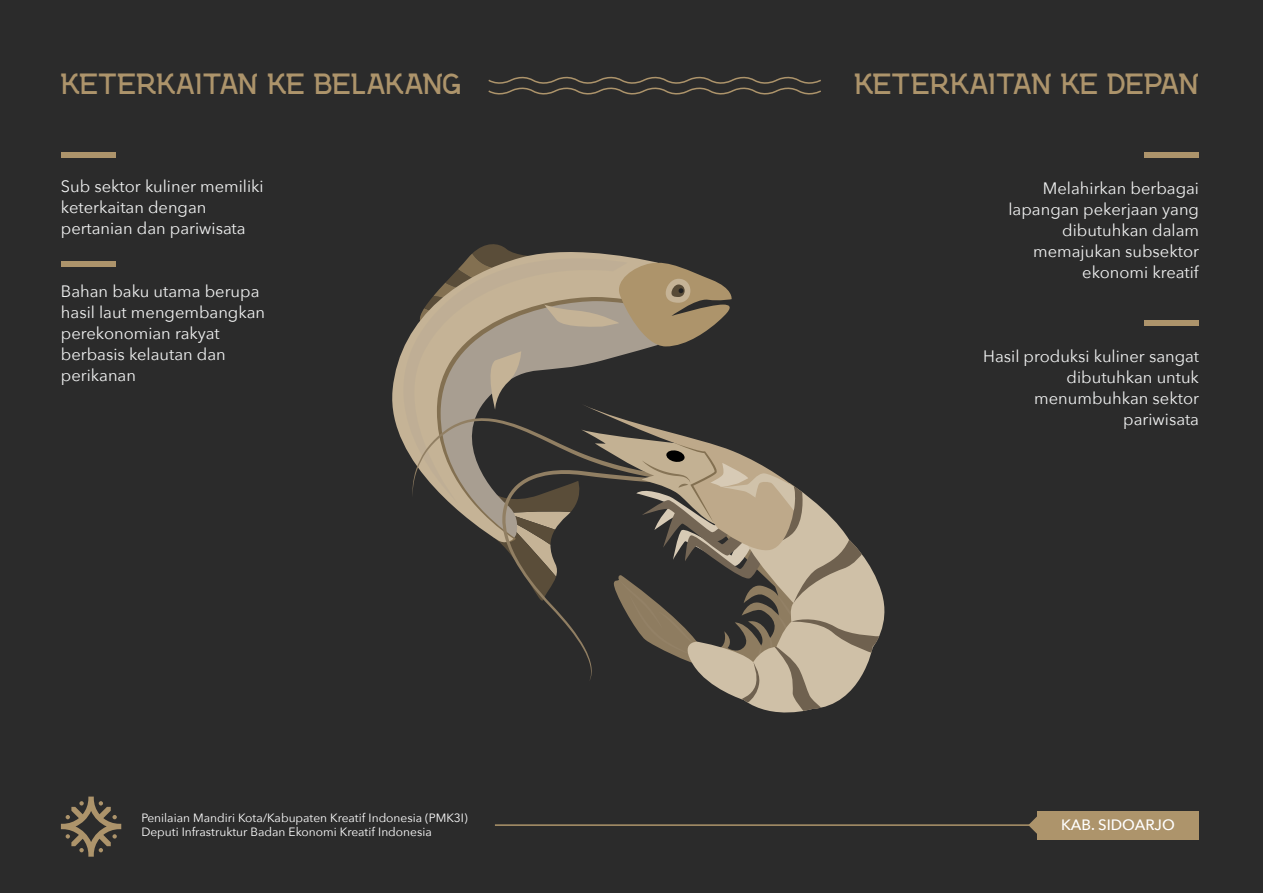
<style>
.page{position:relative;width:1263px;height:893px;background:#2b2b2b}
.page>*{position:absolute;margin:0;border:0;box-sizing:border-box;transform-origin:0 0}
.t1{font:700 27px "Bekraf Sans";letter-spacing:.01em;color:#ad946b}
.t2{font:16.5px/21px "Avenir Next";color:#f1f2f2;text-align:right}
.t3{font:500 15px "Avenir Next";color:#fff}
.t4{font:12px/14.4px "Avenir Next";color:#fff}
</style>
<div class="page">
<div style="left:1144px;top:152px;width:55px;height:5px;background:#ad946b"></div>
<div style="left:1144px;top:320px;width:55px;height:5px;background:#ad946b"></div>
<div style="left:61px;top:152px;width:54px;height:5px;background:#ad946b"></div>
<div style="left:61px;top:262px;width:54px;height:5px;background:#ad946b"></div>
<svg style="left:61px;top:797px;width:60px;height:60px"></svg>
<hr style="left:495px;top:824px;width:542px;height:2px;background:#ad946b">
<div style="left:1037px;top:811px;width:162px;height:28px;background:#ad946b"></div>
<svg style="left:1028px;top:816px;width:9px;height:18px"></svg>
<svg style="left:488px;top:76px;width:333px;height:19px"></svg>
<svg style="left:392px;top:350px;width:11px;height:92px"></svg>
<svg style="left:403px;top:332px;width:9px;height:127px"></svg>
<svg style="left:770px;top:585px;width:115px;height:128px"></svg>
<svg style="left:412px;top:244px;width:467px;height:467px"></svg>
<h1 class="t1" style="left:61px;top:73px;width:401px">KETERKAITAN KE BELAKANG</h1>
<h1 class="t1" style="left:854px;top:73px;width:346px">KETERKAITAN KE DEPAN</h1>
<p class="t2" style="left:61px;top:175px;width:204px;text-align:left">Sub sektor kuliner memiliki keterkaitan dengan pertanian dan pariwisata</p>
<p class="t2" style="left:61px;top:280px;width:206px;text-align:left">Bahan baku utama berupa hasil laut mengembangkan perekonomian rakyat berbasis kelautan dan perikanan</p>
<p class="t2" style="left:1008px;top:177px;width:192px">Melahirkan berbagai lapangan pekerjaan yang dibutuhkan dalam memajukan subsektor ekonomi kreatif</p>
<p class="t2" style="left:983px;top:345px;width:217px">Hasil produksi kuliner sangat dibutuhkan untuk menumbuhkan sektor pariwisata</p>
<p class="t4" style="left:141px;top:810px;width:328px">Penilaian Mandiri Kota/Kabupaten Kreatif Indonesia (PMK3I)<br>Deputi Infrastruktur Badan Ekonomi Kreatif Indonesia</p>
<p class="t3" style="left:1061px;top:812px;width:115px">KAB. SIDOARJO</p>
</div>
